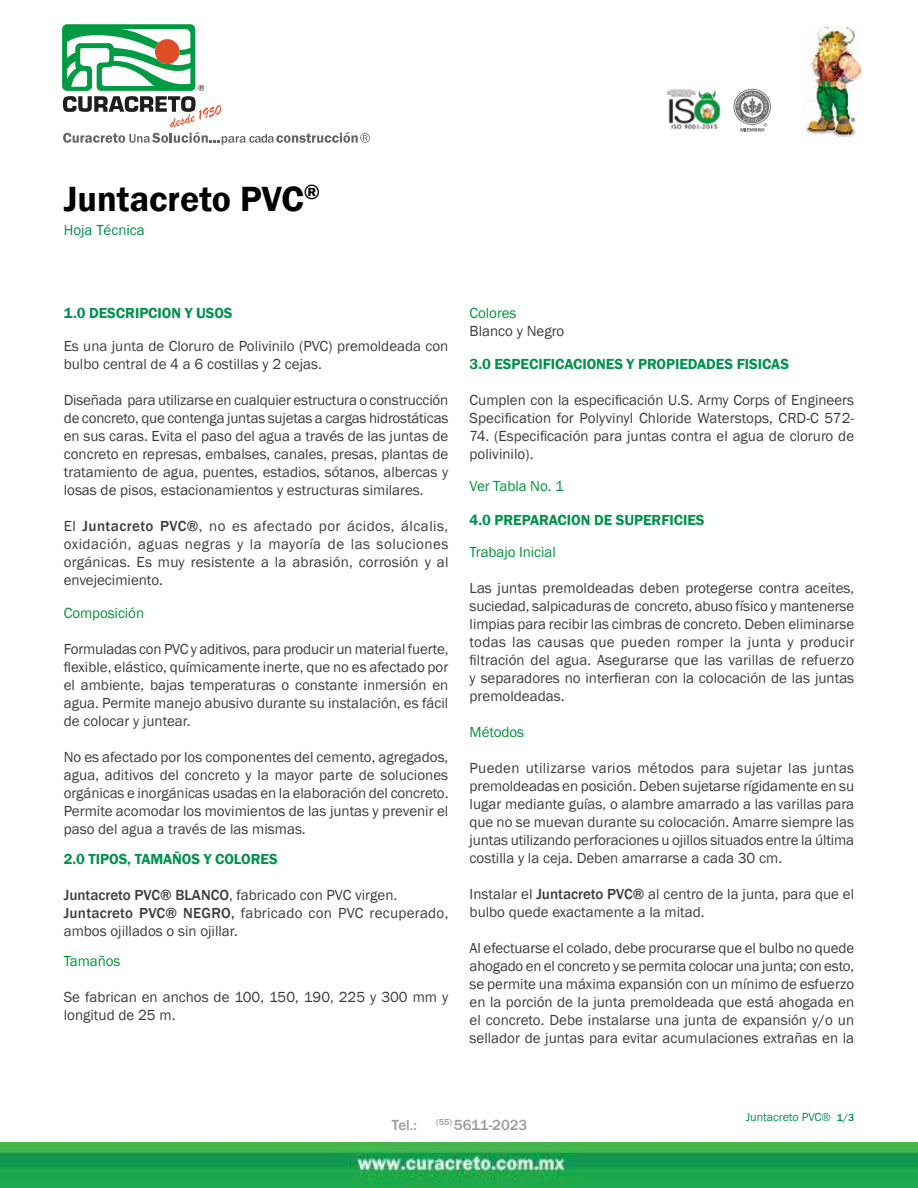
<style>
.page{position:relative;width:918px;height:1188px;background:#fff}
.page>*{position:absolute;margin:0;border:0;box-sizing:border-box;transform-origin:0 0}
.t1{font:600 36px "Franklin Gothic";color:#000}
.t2{font:15px/18px "Franklin Gothic";color:#3c3c3b;text-align:justify}
.t3{font:600 15px "Franklin Gothic";letter-spacing:-.005em;color:#00914c}
.t4{font:15px "Franklin Gothic";letter-spacing:-.005em;color:#00953a}
.t5{font:500 15px "Franklin Gothic";color:#9d9d9c}
.t6{font:15px "Franklin Gothic";color:#00914c}
.t7{font:12px "Franklin Gothic";color:#00914c}
.s1{font-weight:500}
.s2{font-weight:500;font-size:10.5px}
</style>
<div class="page">
<img style="left:803px;top:27px;width:58px;height:113px">
<img style="left:0;top:1143px;width:918px;height:45px">
<svg style="left:62px;top:24px;width:308px;height:121px"></svg>
<svg style="left:851px;top:118px;width:4px;height:4px"></svg>
<img style="left:666px;top:89px;width:55px;height:40px">
<svg style="left:733px;top:89px;width:38px;height:43px"></svg>
<h1 class="t1" style="left:64px;top:177px;width:258px">Juntacreto PVC<sup>®</sup></h1>
<p class="t6" style="left:64px;top:221px;width:83px">Hoja Técnica</p>
<p class="t3" style="left:64px;top:304px;width:170px">1.0 DESCRIPCION Y USOS</p>
<p class="t2" style="left:64px;top:337px;width:386px">Es una junta de Cloruro de Polivinilo (PVC) premoldeada con bulbo central de 4 a 6 costillas y 2 cejas.</p>
<p class="t2" style="left:64px;top:391px;width:386px">Diseñada para utilizarse en cualquier estructura o construcción de concreto, que contenga juntas sujetas a cargas hidrostáticas en sus caras. Evita el paso del agua a través de las juntas de concreto en represas, embalses, canales, presas, plantas de tratamiento de agua, puentes, estadios, sótanos, albercas y losas de pisos, estacionamientos y estructuras similares.</p>
<p class="t2" style="left:64px;top:517px;width:386px">El <span class="s1">Juntacreto PVC®</span>, no es afectado por ácidos, álcalis, oxidación, aguas negras y la mayoría de las soluciones orgánicas. Es muy resistente a la abrasión, corrosión y al envejecimiento.</p>
<p class="t4" style="left:64px;top:604px;width:82px">Composición</p>
<p class="t2" style="left:64px;top:640px;width:386px">Formuladas con PVC y aditivos, para producir un material fuerte, flexible, elástico, químicamente inerte, que no es afectado por el ambiente, bajas temperaturas o constante inmersión en agua. Permite manejo abusivo durante su instalación, es fácil de colocar y juntear.</p>
<p class="t2" style="left:64px;top:748px;width:386px">No es afectado por los componentes del cemento, agregados, agua, aditivos del concreto y la mayor parte de soluciones orgánicas e inorgánicas usadas en la elaboración del concreto.<br>Permite acomodar los movimientos de las juntas y prevenir el paso del agua a través de las mismas.</p>
<p class="t3" style="left:64px;top:850px;width:215px">2.0 TIPOS, TAMAÑOS Y COLORES</p>
<p class="t2" style="left:64px;top:886px;width:386px;text-align:left"><span class="s1">Juntacreto PVC® BLANCO</span>, fabricado con PVC virgen.<br><span class="s1">Juntacreto PVC® NEGRO,</span> fabricado con PVC recuperado, ambos ojillados o sin ojillar.</p>
<p class="t4" style="left:64px;top:952px;width:58px">Tamaños</p>
<p class="t2" style="left:64px;top:988px;width:386px">Se fabrican en anchos de 100, 150, 190, 225 y 300 mm y longitud de 25 m.</p>
<p class="t4" style="left:470px;top:304px;width:48px">Colores</p>
<p class="t2" style="left:470px;top:322px;width:96px">Blanco y Negro</p>
<p class="t3" style="left:470px;top:355px;width:321px">3.0 ESPECIFICACIONES Y PROPIEDADES FISICAS</p>
<p class="t2" style="left:470px;top:391px;width:386px">Cumplen con la especificación U.S. Army Corps of Engineers<br>Specification for Polyvinyl Chloride Waterstops, CRD-C 572-</p>
<p class="t2" style="left:470px;top:427px;width:386px">74. (Especificación para juntas contra el agua de cloruro de polivinilo).</p>
<p class="t4" style="left:470px;top:476px;width:96px">Ver Tabla No. 1</p>
<p class="t3" style="left:470px;top:511px;width:237px">4.0 PREPARACION DE SUPERFICIES</p>
<p class="t4" style="left:470px;top:542px;width:88px">Trabajo Inicial</p>
<p class="t2" style="left:470px;top:579px;width:386px">Las juntas premoldeadas deben protegerse contra aceites, suciedad, salpicaduras de concreto, abuso físico y mantenerse limpias para recibir las cimbras de concreto. Deben eliminarse todas las causas que pueden romper la junta y producir filtración del agua. Asegurarse que las varillas de refuerzo y separadores no interfieran con la colocación de las juntas premoldeadas.</p>
<p class="t4" style="left:470px;top:722px;width:56px">Métodos</p>
<p class="t2" style="left:470px;top:759px;width:386px">Pueden utilizarse varios métodos para sujetar las juntas premoldeadas en posición. Deben sujetarse rígidamente en su lugar mediante guías, o alambre amarrado a las varillas para que no se muevan durante su colocación. Amarre siempre las juntas utilizando perforaciones u ojillos situados entre la última costilla y la ceja. Deben amarrarse a cada 30 cm.</p>
<p class="t2" style="left:470px;top:885px;width:386px">Instalar el <span class="s1">Juntacreto PVC®</span> al centro de la junta, para que el bulbo quede exactamente a la mitad.</p>
<p class="t2" style="left:470px;top:939px;width:386px">Al efectuarse el colado, debe procurarse que el bulbo no quede ahogado en el concreto y se permita colocar una junta; con esto, se permite una máxima expansión con un mínimo de esfuerzo en la porción de la junta premoldeada que está ahogada en el concreto. Debe instalarse una junta de expansión y/o un sellador de juntas para evitar acumulaciones extrañas en la</p>
<p class="t5" style="left:392px;top:1115px;width:27px">Tel.:</p>
<p class="t5" style="left:436px;top:1115px;width:93px"><sup>(55)</sup> 5611-2023</p>
<p class="t7" style="left:746px;top:1110px;width:110px">Juntacreto PVC® <span class="s2">1/3</span></p>
</div>
